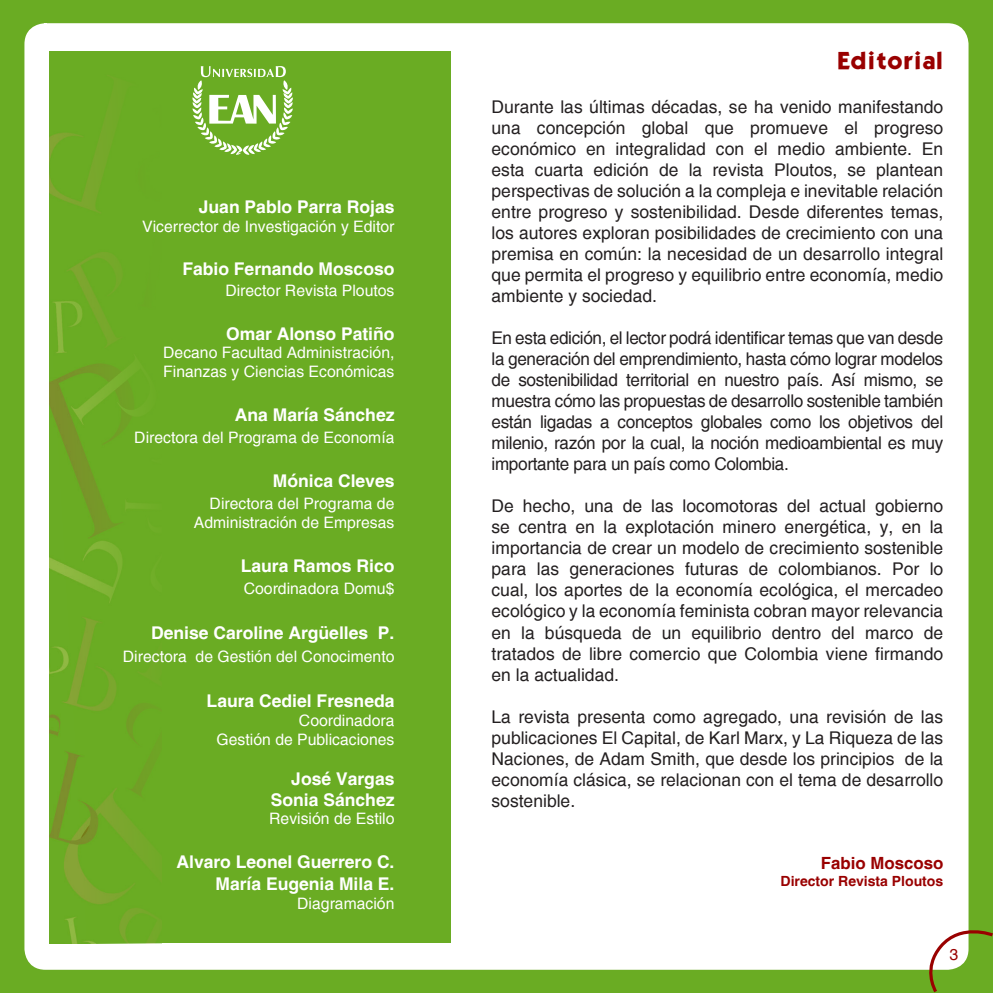
<style>
.page{position:relative;width:993px;height:993px;background:#fff}
.page>*{position:absolute;margin:0;border:0;box-sizing:border-box;transform-origin:0 0}
.t1{font:21px "Kabel Bd Normal";color:#900}
.t2{font:17.5px/21px "Helvetica";color:#231f20;text-align:justify}
.t3{font:700 17.5px "Helvetica";color:#fff}
.t4{font:700 16.8px "Helvetica";color:#900}
.t5{font:15.75px "Helvetica";color:#fff}
.t6{font:15.75px "Helvetica";color:#990100}
.t7{font:700 14px "Helvetica";color:#900}
</style>
<div class="page">
<div style="left:0;top:0;width:992px;height:991px;background:#6aac23"></div>
<div style="left:26px;top:25px;width:940px;height:942px;background:#fff;border-radius:19px"></div>
<div style="left:24px;top:23px;width:944px;height:946px;border:4px solid #fff;border-radius:19px"></div>
<svg style="left:918px;top:922px;width:74px;height:70px"></svg>
<div style="left:50px;top:51px;width:401px;height:892px;background:#6aac23"></div>
<svg style="left:192px;top:66px;width:101px;height:89px"></svg>
<img style="left:50px;top:122px;width:104px;height:821px">
<p class="t3" style="left:199px;top:196px;width:197px">Juan Pablo Parra Rojas</p>
<p class="t5" style="left:142px;top:217px;width:254px">Vicerrector de Investigación y Editor</p>
<p class="t3" style="left:182px;top:258px;width:213px">Fabio Fernando Moscoso</p>
<p class="t5" style="left:225px;top:281px;width:170px">Director Revista Ploutos</p>
<p class="t3" style="left:226px;top:322px;width:170px">Omar Alonso Patiño</p>
<p class="t5" style="left:163px;top:343px;width:233px">Decano Facultad Administración,</p>
<p class="t5" style="left:163px;top:362px;width:233px">Finanzas y Ciencias Económicas</p>
<p class="t3" style="left:235px;top:404px;width:161px">Ana María Sánchez</p>
<p class="t5" style="left:134px;top:428px;width:261px">Directora del Programa de Economía</p>
<p class="t3" style="left:273px;top:470px;width:123px">Mónica Cleves</p>
<p class="t5" style="left:209px;top:494px;width:186px">Directora del Programa de</p>
<p class="t5" style="left:194px;top:513px;width:202px">Administración de Empresas</p>
<p class="t3" style="left:241px;top:554px;width:155px">Laura Ramos Rico</p>
<p class="t5" style="left:244px;top:579px;width:152px">Coordinadora Domu$</p>
<p class="t3" style="left:151px;top:622px;width:245px">Denise Caroline Argüelles P.</p>
<p class="t5" style="left:123px;top:646px;width:273px">Directora de Gestión del Conocimento</p>
<p class="t3" style="left:206px;top:689px;width:189px">Laura Cediel Fresneda</p>
<p class="t5" style="left:299px;top:710px;width:97px">Coordinadora</p>
<p class="t5" style="left:216px;top:729px;width:179px">Gestión de Publicaciones</p>
<p class="t3" style="left:291px;top:767px;width:105px">José Vargas</p>
<p class="t3" style="left:271px;top:788px;width:125px">Sonia Sánchez</p>
<p class="t5" style="left:269px;top:809px;width:127px">Revisión de Estilo</p>
<p class="t3" style="left:176px;top:850px;width:219px">Alvaro Leonel Guerrero C.</p>
<p class="t3" style="left:215px;top:873px;width:180px">María Eugenia Mila E.</p>
<p class="t5" style="left:297px;top:894px;width:99px">Diagramación</p>
<p class="t1" style="left:837px;top:45px;width:107px">Editorial</p>
<p class="t2" style="left:491px;top:96px;width:453px">Durante las últimas décadas, se ha venido manifestando una concepción global que promueve el progreso económico en integralidad con el medio ambiente. En esta cuarta edición de la revista Ploutos, se plantean perspectivas de solución a la compleja e inevitable relación entre progreso y sostenibilidad. Desde diferentes temas, los autores exploran posibilidades de crecimiento con una premisa en común: la necesidad de un desarrollo integral que permita el progreso y equilibrio entre economía, medio ambiente y sociedad.</p>
<p class="t2" style="left:491px;top:327px;width:453px">En esta edición, el lector podrá identificar temas que van desde la generación del emprendimiento, hasta cómo lograr modelos de sostenibilidad territorial en nuestro país. Así mismo, se muestra cómo las propuestas de desarrollo sostenible también están ligadas a conceptos globales como los objetivos del milenio, razón por la cual, la noción medioambiental es muy importante para un país como Colombia.</p>
<p class="t2" style="left:491px;top:495px;width:453px">De hecho, una de las locomotoras del actual gobierno se centra en la explotación minero energética, y, en la importancia de crear un modelo de crecimiento sostenible para las generaciones futuras de colombianos. Por lo cual, los aportes de la economía ecológica, el mercadeo ecológico y la economía feminista cobran mayor relevancia en la búsqueda de un equilibrio dentro del marco de tratados de libre comercio que Colombia viene firmando en la actualidad.</p>
<p class="t2" style="left:491px;top:705px;width:453px">La revista presenta como agregado, una revisión de las publicaciones El Capital, de Karl Marx, y La Riqueza de las</p>
<p class="t2" style="left:491px;top:747px;width:453px">Naciones, de Adam Smith, que desde los principios de la economía clásica, se relacionan con el tema de desarrollo sostenible.</p>
<p class="t4" style="left:820px;top:852px;width:124px">Fabio Moscoso</p>
<p class="t7" style="left:780px;top:871px;width:164px">Director Revista Ploutos</p>
<p class="t6" style="left:949px;top:945px;width:10px">3</p>
</div>
